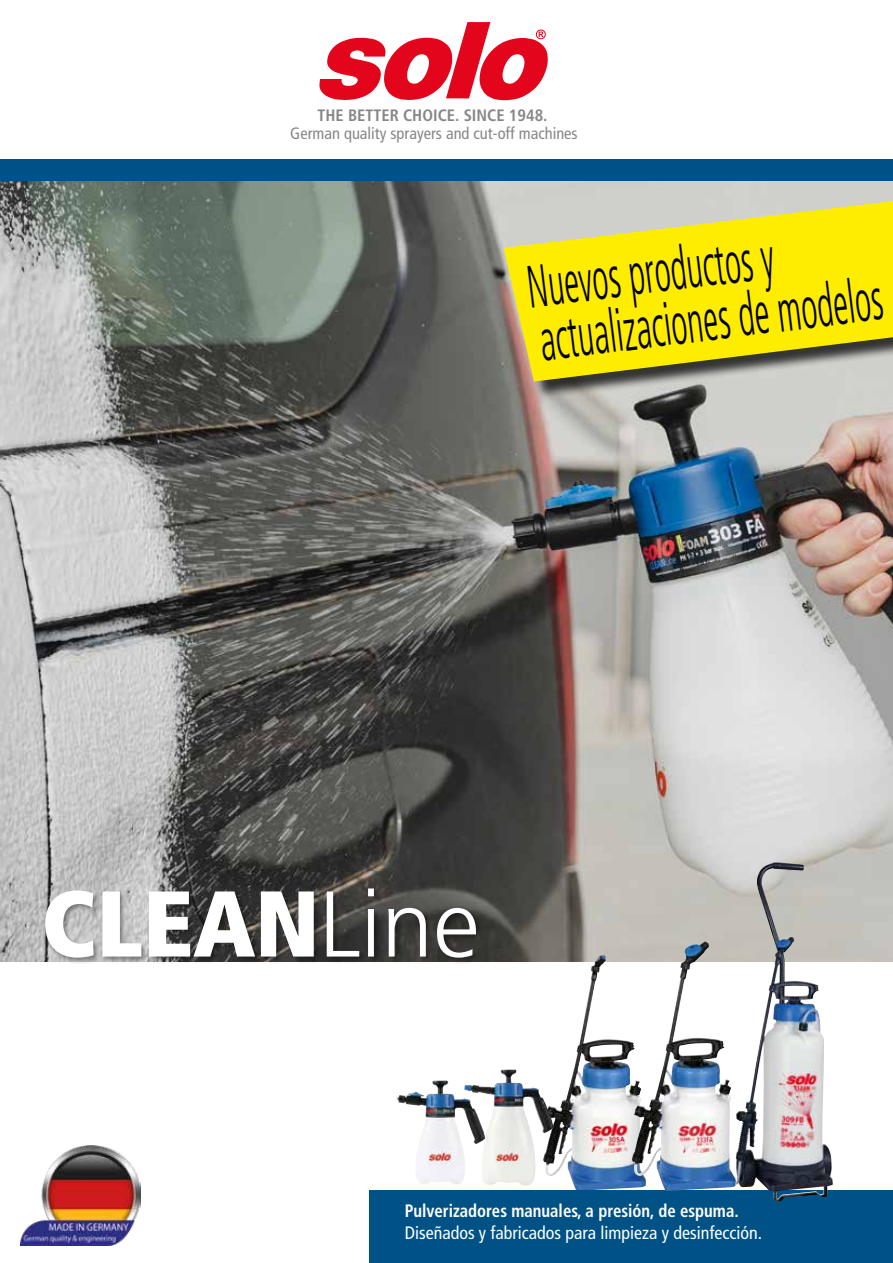
<style>
.page{position:relative;width:893px;height:1263px;background:#fff}
.page>*{position:absolute;margin:0;border:0;box-sizing:border-box;transform-origin:0 0}
.t1{font:900 condensed 93.15px "Frutiger LT";color:#fff}
.t2{font:300 condensed 60px/54px "Frutiger LT";color:#000;scale:.58 1}
.t3{font:condensed 18px "Frutiger LT";color:#fff}
.t4{font:700 condensed 18px "Frutiger LT";color:#fff;scale:.93 1}
.t5{font:condensed 16.5px "Frutiger LT";color:#878787}
.t6{font:700 condensed 16.5px "Frutiger LT";color:#878787}
.s1{font-weight:300;font-stretch:normal}
</style>
<div class="page">
<img style="left:0;top:181px;width:893px;height:781px">
<img style="left:543px;top:955px;width:103px;height:236px">
<div style="left:370px;top:1191px;width:523px;height:72px;background:#005286"></div>
<div style="left:44px;top:887px;width:439px;height:78px;background:#000;opacity:.4"></div>
<img style="left:21px;top:1146px;width:119px;height:99px">
<svg style="left:319px;top:22px;width:229px;height:78px"></svg>
<div style="left:0;top:159px;width:893px;height:22px;background:#005286"></div>
<img style="left:396px;top:1080px;width:49px;height:23px">
<img style="left:464px;top:1069px;width:48px;height:86px">
<img style="left:735px;top:862px;width:98px;height:340px">
<div style="left:506px;top:179px;width:387px;height:220px;background:#000;opacity:.75"></div>
<svg style="left:504px;top:201px;width:389px;height:181px;background:#e8da2d"></svg>
<img style="left:634px;top:941px;width:70px;height:178px">
<p class="t6" style="left:318px;top:105px;width:231px">THE BETTER CHOICE. SINCE 1948.</p>
<p class="t5" style="left:290px;top:124px;width:289px">German quality sprayers and cut-off machines</p>
<h2 class="t2" style="left:524px;top:261px;width:608px;rotate:-7deg">Nuevos productos y actualizaciones de modelos</h2>
<h1 class="t1" style="left:41px;top:867px;width:440px">CLEAN<span class="s1">Line</span></h1>
<p class="t4" style="left:405px;top:1200px;width:361px">Pulverizadores manuales, a presión, de espuma.</p>
<p class="t3" style="left:405px;top:1222px;width:359px">Diseñados y fabricados para limpieza y desinfección.</p>
</div>
